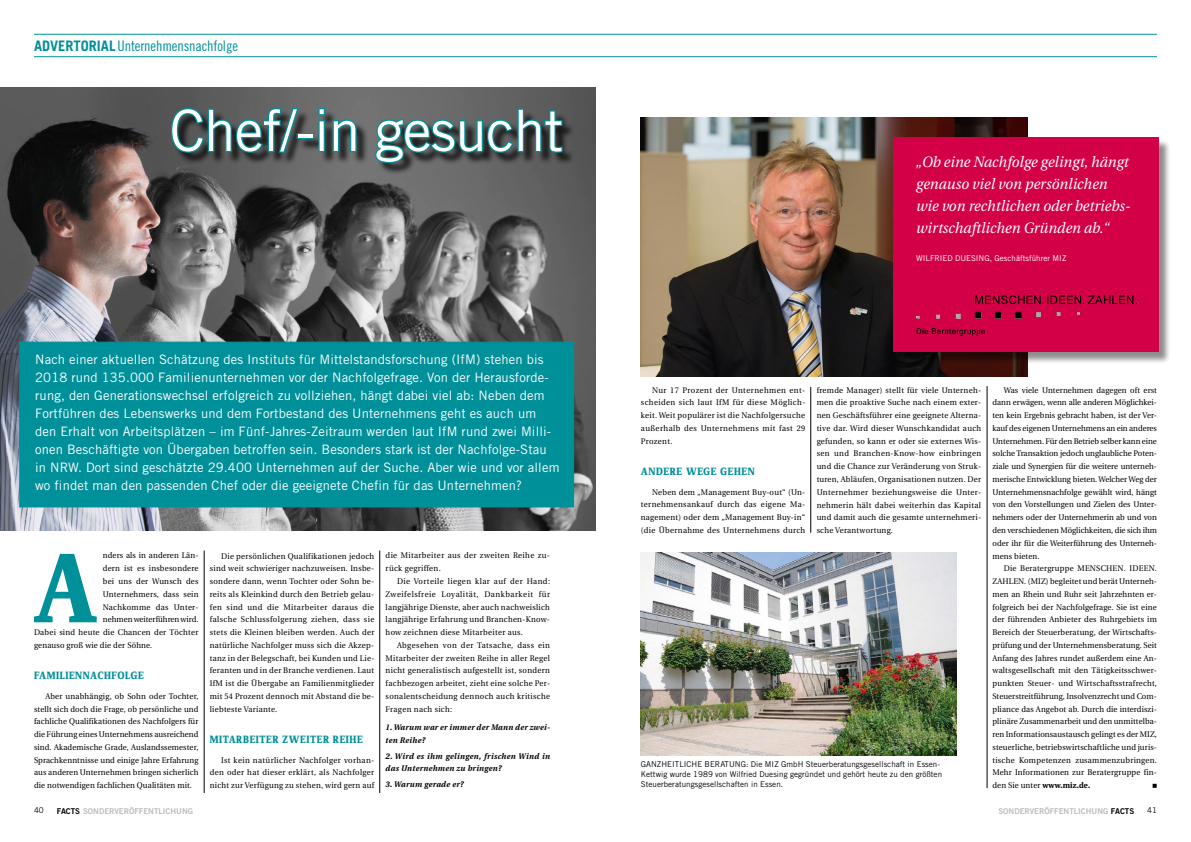
<style>
.page{position:relative;width:1191px;height:842px;background:#fff}
.page>*{position:absolute;margin:0;border:0;box-sizing:border-box;transform-origin:0 0}
.t1{font:700 102.6px "Zine Serif Dis";color:#00909a}
.t2{font:57px "Trade Gothic";letter-spacing:-.015em;color:#fff}
.t3{font:italic 15px/22px "Utopia";letter-spacing:.005em;color:#fff;scale:.95 1}
.t4{font:14.5px "Trade Gothic Cond Eighteen";letter-spacing:-.01em;color:#00909a}
.t5{font:13px/18px "Trade Gothic";letter-spacing:.01em;color:#fff}
.t6{font:700 11px "Zine Serif Dis";letter-spacing:.05em;color:#00909a}
.t7{font:8.2px/12.8px "Utopia";letter-spacing:.03em;color:#000;text-align:justify;scale:.95 1}
.t8{font:italic 700 8.2px/12.8px "Utopia";letter-spacing:.04em;color:#000;scale:.95 1}
.t9{font:8.2px "Utopia";color:#000;scale:.95 1}
.t10{font:8px/10px "Trade Gothic";letter-spacing:.005em;color:#000}
.t11{font:8px "Trade Gothic Bold Two";color:#bcbcbd}
.t12{font:8px "Trade Gothic";letter-spacing:.005em;color:#fff}
.s1{font-family:"Trade Gothic";font-weight:700}
.s2{font-weight:700}
.s3{color:#000}
</style>
<div class="page">
<img style="left:0;top:88px;width:595px;height:442px">
<div style="left:19px;top:342px;width:555px;height:165px;background:#00909a"></div>
<hr style="left:34px;top:34px;width:1123px;height:1px;background:#00909a">
<hr style="left:34px;top:56px;width:1123px;height:1px;background:#00909a">
<div style="left:173px;top:110px;width:402px;height:65px;background:#000;opacity:.75"></div>
<svg style="left:170px;top:106px;width:130px;height:48px"></svg>
<div style="left:297px;top:133px;width:16px;height:6px;border:2px solid #00909a"></div>
<svg style="left:317px;top:107px;width:41px;height:46px"></svg>
<svg style="left:374px;top:107px;width:190px;height:57px"></svg>
<hr style="left:204px;top:550px;width:1px;height:243px;background:#000">
<hr style="left:379px;top:550px;width:1px;height:243px;background:#000">
<img style="left:641px;top:118px;width:386px;height:258px">
<hr style="left:810px;top:387px;width:1px;height:146px;background:#000">
<hr style="left:986px;top:386px;width:1px;height:402px;background:#000">
<img style="left:641px;top:553px;width:316px;height:202px">
<div style="left:894px;top:139px;width:277px;height:226px;background:#000;opacity:.45"></div>
<div style="left:893px;top:137px;width:265px;height:215px;background:#d30047"></div>
<img style="left:916px;top:295px;width:221px;height:41px">
<img style="left:916px;top:306px;width:221px;height:19px">
<h3 class="t4" style="left:34px;top:37px;width:205px"><span class="s1">ADVERTORIAL</span> Unternehmensnachfolge</h3>
<h2 class="t2" style="left:170px;top:96px;width:395px">Chef/-in gesucht</h2>
<p class="t5" style="left:35px;top:350px;width:526px">Nach einer aktuellen Schätzung des Instituts für Mittelstandsforschung (IfM) stehen bis 2018 rund 135.000 Familienunternehmen vor der Nachfolgefrage. Von der Herausforde&shy;rung, den Generationswechsel erfolgreich zu vollziehen, hängt dabei viel ab: Neben dem Fortführen des Lebenswerks und dem Fortbestand des Unternehmens geht es auch um den Erhalt von Arbeitsplätzen – im Fünf-Jahres-Zeitraum werden laut IfM rund zwei Milli&shy;onen Beschäftigte von Übergaben betroffen sein. Besonders stark ist der Nachfolge-Stau in NRW. Dort sind geschätzte 29.400 Unternehmen auf der Suche. Aber wie und vor allem wo findet man den passenden Chef oder die geeignete Chefin für das Unternehmen?</p>
<h1 class="t1" style="left:32px;top:535px;width:67px">A</h1>
<p class="t7" style="left:103px;top:549px;width:102px">nders als in anderen Län-</p>
<p class="t7" style="left:103px;top:562px;width:102px">dern ist es insbesondere</p>
<p class="t7" style="left:103px;top:575px;width:102px">bei uns der Wunsch des</p>
<p class="t7" style="left:103px;top:588px;width:102px">Unternehmers, dass sein</p>
<p class="t7" style="left:103px;top:600px;width:102px">Nachkomme das Unter-</p>
<p class="t9" style="left:103px;top:615px;width:102px">nehmen weiterführen wird.</p>
<p class="t7" style="left:34px;top:626px;width:175px">Dabei sind heute die Chancen der Töchter</p>
<p class="t7" style="left:34px;top:639px;width:126px">genauso groß wie die der Söhne.</p>
<h3 class="t6" style="left:34px;top:670px;width:111px">FAMILIENNACHFOLGE</h3>
<p class="t7" style="left:34px;top:690px;width:175px;text-indent:11px">Aber unabhängig, ob Sohn oder Tochter, stellt sich doch die Frage, ob persönliche und fachliche Qualifikationen des Nachfolgers für die Führung eines Unternehmens ausreichend sind. Akademische Grade, Auslandssemester, Sprachkenntnisse und einige Jahre Erfahrung aus anderen Unternehmen bringen sicherlich die notwendigen fachlichen Qualitäten mit.</p>
<p class="t7" style="left:210px;top:549px;width:175px;text-indent:11px">Die persönlichen Qualifikationen jedoch sind weit schwieriger nachzuweisen. Insbe&shy;sondere dann, wenn Tochter oder Sohn be&shy;reits als Kleinkind durch den Betrieb gelau&shy;fen sind und die Mitarbeiter daraus die falsche Schlussfolgerung ziehen, dass sie stets die Kleinen bleiben werden. Auch der natürliche Nachfolger muss sich die Akzep&shy;tanz in der Belegschaft, bei Kunden und Lie&shy;feranten und in der Branche verdienen. Laut IfM ist die Übergabe an Familienmitglieder mit 54 Prozent dennoch mit Abstand die be&shy;liebteste Variante.</p>
<h3 class="t6" style="left:210px;top:734px;width:154px">MITARBEITER ZWEITER REIHE</h3>
<p class="t7" style="left:210px;top:753px;width:175px;text-indent:11px">Ist kein natürlicher Nachfolger vorhan&shy;den oder hat dieser erklärt, als Nachfolger nicht zur Verfügung zu stehen, wird gern auf</p>
<p class="t7" style="left:386px;top:549px;width:174px">die Mitarbeiter aus der zweiten Reihe zu&shy;rück gegriffen.</p>
<p class="t7" style="left:386px;top:575px;width:175px;text-indent:11px">Die Vorteile liegen klar auf der Hand:<br>Zweifelsfreie Loyalität, Dankbarkeit für langjährige Dienste, aber auch nachweislich langjährige Erfahrung und Branchen-Know&shy;how zeichnen diese Mitarbeiter aus.</p>
<p class="t7" style="left:386px;top:639px;width:175px;text-indent:11px">Abgesehen von der Tatsache, dass ein Mitarbeiter der zweiten Reihe in aller Regel nicht generalistisch aufgestellt ist, sondern fachbezogen arbeitet, zieht eine solche Per&shy;sonalentscheidung dennoch auch kritische Fragen nach sich:</p>
<p class="t8" style="left:386px;top:721px;width:174px">1. Warum war er immer der Mann der zwei&shy;ten Reihe?</p>
<p class="t8" style="left:386px;top:749px;width:175px">2. Wird es ihm gelingen, frischen Wind in das Unternehmen zu bringen?</p>
<p class="t8" style="left:386px;top:778px;width:84px">3. Warum gerade er?</p>
<h3 class="t3" style="left:916px;top:151px;width:227px">„Ob eine Nachfolge gelingt, hängt genauso viel von persönlichen wie von rechtlichen oder betriebs&shy;wirtschaftlichen Gründen ab.“</h3>
<p class="t12" style="left:916px;top:253px;width:12px">Wilfried</p>
<p class="t12" style="left:955px;top:253px;width:11px">Duesing</p>
<p class="t12" style="left:989px;top:253px;width:78px">, Geschäftsführer MIZ</p>
<p class="t7" style="left:641px;top:384px;width:175px;text-indent:11px">Nur 17 Prozent der Unternehmen ent&shy;scheiden sich laut IfM für diese Möglich&shy;keit. Weit populärer ist die Nachfolgersuche außerhalb des Unternehmens mit fast 29<br>Prozent.</p>
<h3 class="t6" style="left:641px;top:466px;width:115px">ANDERE WEGE GEHEN</h3>
<p class="t7" style="left:641px;top:486px;width:175px;text-indent:11px">Neben dem „Management Buy-out“ (Un&shy;ternehmensankauf durch das eigene Ma&shy;nagement) oder dem „Management Buy-in“ (die Übernahme des Unternehmens durch</p>
<p class="t7" style="left:816px;top:384px;width:175px">fremde Manager) stellt für viele Unterneh&shy;men die proaktive Suche nach einem exter&shy;nen Geschäftsführer eine geeignete Alterna&shy;tive dar. Wird dieser Wunschkandidat auch gefunden, so kann er oder sie externes Wis&shy;sen und Branchen-Know-how einbringen und die Chance zur Veränderung von Struk&shy;turen, Abläufen, Organisationen nutzen. Der Unternehmer beziehungsweise die Unter&shy;nehmerin hält dabei weiterhin das Kapital und damit auch die gesamte unternehmeri&shy;sche Verantwortung.</p>
<p class="t10" style="left:641px;top:759px;width:6px">ganzhei</p>
<p class="t10" style="left:675px;top:759px;width:10px">tliche</p>
<p class="t10" style="left:704px;top:759px;width:6px">bera</p>
<p class="t10" style="left:724px;top:759px;width:11px">tung</p>
<p class="t10" style="left:641px;top:759px;width:303px;text-indent:105px">: Die MIZ GmbH Steuerberatungsgesellschaft in Essen-<br>Kettwig wurde 1989 von Wilfried Duesing gegründet und gehört heute zu den größten<br>Steuerberatungsgesellschaften in Essen.</p>
<p class="t7" style="left:992px;top:384px;width:175px;text-indent:11px">Was viele Unternehmen dagegen oft erst dann erwägen, wenn alle anderen Möglichkei&shy;ten kein Ergebnis gebracht haben, ist der Ver&shy;kauf des eigenen Unternehmens an ein anderes Unternehmen. Für den Betrieb selber kann eine solche Transaktion jedoch unglaubliche Poten&shy;ziale und Synergien für die weitere unterneh&shy;merische Entwicklung bieten. Welcher Weg der Unternehmensnachfolge gewählt wird, hängt von den Vorstellungen und Zielen des Unter&shy;nehmers oder der Unternehmerin ab und von den verschiedenen Möglichkeiten, die sich ihm oder ihr für die Weiterführung des Unterneh&shy;mens bieten.</p>
<p class="t7" style="left:992px;top:562px;width:175px;text-indent:11px">Die Beratergruppe MENSCHEN. IDEEN.<br>ZAHLEN. (MIZ) begleitet und berät Unterneh&shy;men an Rhein und Ruhr seit Jahrzehnten er&shy;folgreich bei der Nachfolgefrage. Sie ist eine der führenden Anbieter des Ruhrgebiets im Bereich der Steuerberatung, der Wirtschafts&shy;prüfung und der Unternehmensberatung. Seit Anfang des Jahres rundet außerdem eine An&shy;waltsgesellschaft mit den Tätigkeitsschwer&shy;punkten Steuer- und Wirtschaftsstrafrecht, Steuerstreitführung, Insolvenzrecht und Com&shy;pliance das Angebot ab. Durch die interdiszi&shy;plinäre Zusammenarbeit und den unmittelba&shy;ren Informationsaustausch gelingt es der MIZ, steuerliche, betriebswirtschaftliche und juris&shy;tische Kompetenzen zusammenzubringen.<br>Mehr Informationen zur Beratergruppe fin&shy;den Sie unter <span class="s2">www.miz.de.</span></p>
<p class="t10" style="left:34px;top:805px;width:11px">40</p>
<p class="t11" style="left:57px;top:806px;width:138px"><span class="s3">FACTS</span> SONDERVERÖFFENTLICHUNG</p>
<p class="t11" style="left:998px;top:806px;width:137px">SONDERVERÖFFENTLICHUNG <span class="s3">FACTS</span></p>
<p class="t10" style="left:1147px;top:805px;width:11px">41</p>
</div>
